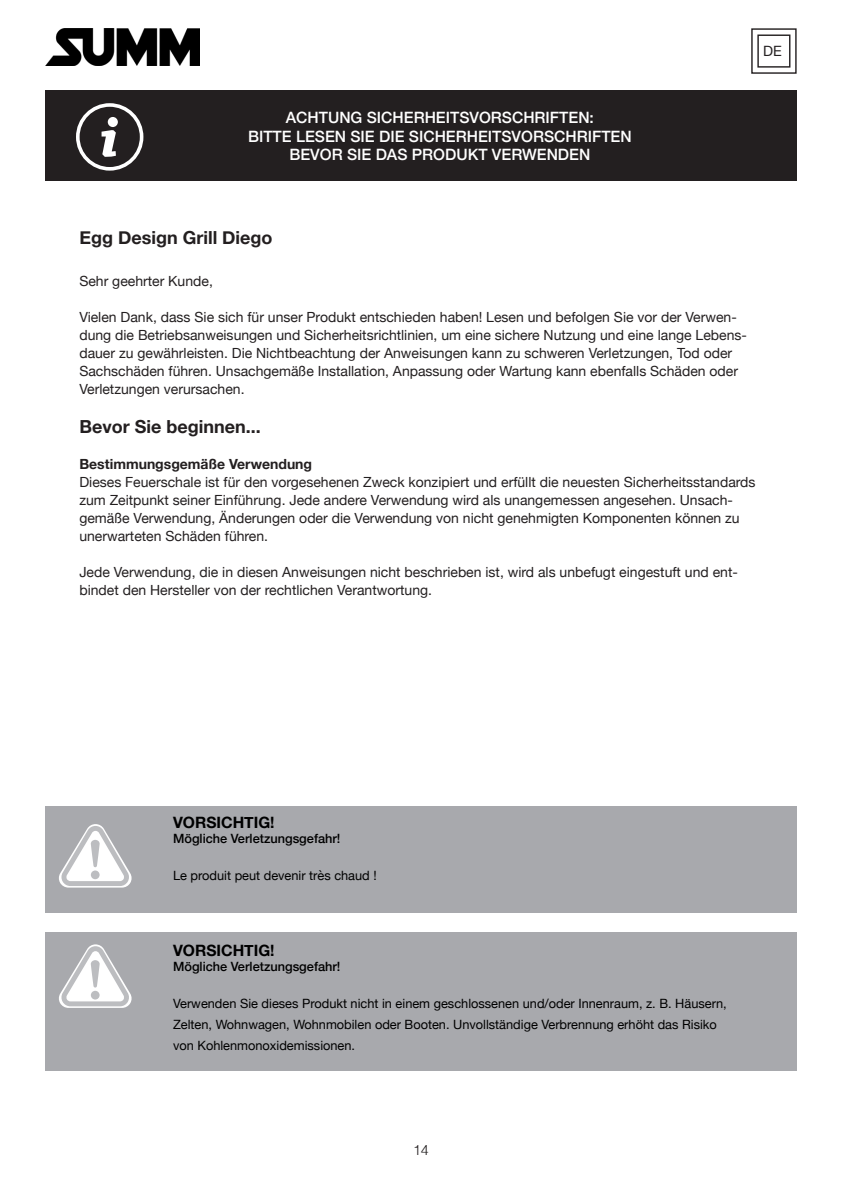
<style>
.page{position:relative;width:842px;height:1191px;background:#fff}
.page>*{position:absolute;margin:0;border:0;box-sizing:border-box;transform-origin:0 0}
.t1{font:700 18px "Helvetica Neue";color:#231f20}
.t2{font:500 15.6px/18.8px "Helvetica Neue";color:#fff;text-align:center}
.t3{font:700 15.6px "Helvetica Neue";color:#000}
.t4{font:300 14.2px "Helvetica";color:#231f20}
.t5{font:14.2px "Helvetica Neue";color:#231f20}
.t6{font:14px/18px "Helvetica Neue";color:#231f20}
.t7{font:700 14px "Helvetica Neue";color:#231f20}
.t8{font:12.8px/21.2px "Helvetica Neue";color:#000}
.t9{font:500 12.8px "Helvetica Neue";color:#000}
</style>
<div class="page">
<div style="left:45px;top:91px;width:752px;height:90px;background:#231f20"></div>
<svg style="left:76px;top:103px;width:67px;height:68px"></svg>
<div style="left:751px;top:28px;width:46px;height:46px;border:1px solid #231f20"></div>
<div style="left:757px;top:35px;width:33px;height:33px;border:1px solid #231f20"></div>
<img style="left:45px;top:29px;width:155px;height:37px">
<div style="left:45px;top:807px;width:752px;height:106px;background:#a8a9ad"></div>
<div style="left:45px;top:932px;width:752px;height:138px;background:#a8a9ad"></div>
<svg style="left:59px;top:824px;width:73px;height:63px"></svg>
<svg style="left:59px;top:944px;width:73px;height:64px"></svg>
<p class="t2" style="left:248px;top:107px;width:385px">ACHTUNG SICHERHEITSVORSCHRIFTEN:<br>BITTE LESEN SIE DIE SICHERHEITSVORSCHRIFTEN<br>BEVOR SIE DAS PRODUKT VERWENDEN</p>
<p class="t5" style="left:763px;top:41px;width:20px">DE</p>
<p class="t1" style="left:79px;top:224px;width:195px">Egg Design Grill Diego</p>
<p class="t6" style="left:79px;top:273px;width:135px">Sehr geehrter Kunde,</p>
<p class="t6" style="left:79px;top:309px;width:669px">Vielen Dank, dass Sie sich für unser Produkt entschieden haben! Lesen und befolgen Sie vor der Verwen&shy;dung die Betriebsanweisungen und Sicherheitsrichtlinien, um eine sichere Nutzung und eine lange Lebens&shy;dauer zu gewährleisten. Die Nichtbeachtung der Anweisungen kann zu schweren Verletzungen, Tod oder Sachschäden führen. Unsachgemäße Installation, Anpassung oder Wartung kann ebenfalls Schäden oder Verletzungen verursachen.</p>
<p class="t1" style="left:79px;top:412px;width:183px">Bevor Sie beginnen...</p>
<p class="t7" style="left:79px;top:453px;width:234px">Bestimmungsgemäße Verwendung</p>
<p class="t6" style="left:79px;top:474px;width:678px">Dieses Feuerschale ist für den vorgesehenen Zweck konzipiert und erfüllt die neuesten Sicherheitsstandards zum Zeitpunkt seiner Einführung. Jede andere Verwendung wird als unangemessen angesehen. Unsach&shy;gemäße Verwendung, Änderungen oder die Verwendung von nicht genehmigten Komponenten können zu unerwarteten Schäden führen.</p>
<p class="t6" style="left:79px;top:564px;width:660px">Jede Verwendung, die in diesen Anweisungen nicht beschrieben ist, wird als unbefugt eingestuft und ent&shy;bindet den Hersteller von der rechtlichen Verantwortung.</p>
<p class="t3" style="left:173px;top:810px;width:103px">VORSICHTIG!</p>
<p class="t9" style="left:173px;top:828px;width:169px">Mögliche Verletzungsgefahr!</p>
<p class="t8" style="left:173px;top:865px;width:205px">Le produit peut devenir très chaud !</p>
<p class="t3" style="left:173px;top:937px;width:103px">VORSICHTIG!</p>
<p class="t9" style="left:173px;top:956px;width:169px">Mögliche Verletzungsgefahr!</p>
<p class="t8" style="left:173px;top:993px;width:555px">Verwenden Sie dieses Produkt nicht in einem geschlossenen und/oder Innenraum, z. B. Häusern,<br>Zelten, Wohnwagen, Wohnmobilen oder Booten. Unvollständige Verbrennung erhöht das Risiko von Kohlenmonoxidemissionen.</p>
<p class="t4" style="left:413px;top:1137px;width:17px">14</p>
</div>
